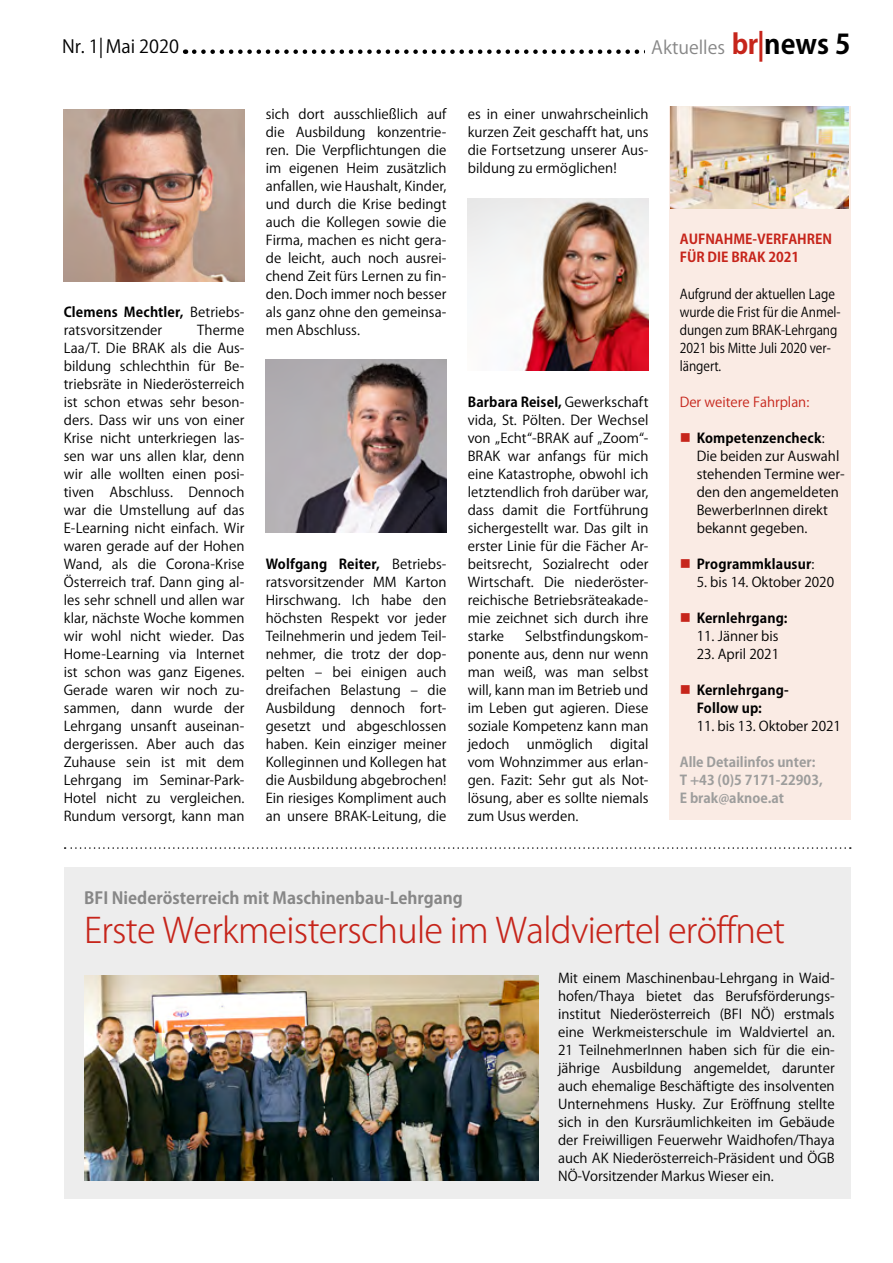
<style>
.page{position:relative;width:893px;height:1263px;background:#fff}
.page>*{position:absolute;margin:0;border:0;box-sizing:border-box;transform-origin:0 0}
.t1{font:300 34.5px "Koz Go Pro";letter-spacing:-.02em;color:#c6251b}
.t2{font:700 27px "Koz Go Pro";color:#000}
.t3{font:18px "Koz Go Pro";color:#000}
.t4{font:18px "Koz Go Pro";color:#878787}
.t5{font:700 16.5px "Koz Go Pro";color:#878787}
.t6{font:13.5px/18px "Koz Go Pro";color:#000;text-align:justify}
.t7{font:13.5px/18px "Koz Go Pro";color:#000;scale:.9 1}
.t8{font:700 13.5px/18px "Koz Go Pro";color:#9d9d9c}
.t9{font:700 13.5px/18px "Koz Go Pro";letter-spacing:.01em;color:#000}
.t10{font:700 13.5px/18px "Koz Go Pro";color:#c6251b}
.t11{font:13.5px "Koz Go Pro";color:#c6251b}
.s1{color:#c6251b}
.s2{font-weight:700}
.s3{font-weight:400}
</style>
<div class="page">
<svg style="left:194px;top:49px;width:451px;height:5px"></svg>
<div style="left:669px;top:106px;width:181px;height:714px;background:#faebe4"></div>
<div style="left:64px;top:867px;width:786px;height:332px;background:#ededed"></div>
<svg style="left:65px;top:847px;width:786px;height:2px"></svg>
<img style="left:84px;top:975px;width:455px;height:205px">
<img style="left:64px;top:109px;width:180px;height:172px">
<img style="left:266px;top:360px;width:180px;height:173px">
<img style="left:468px;top:199px;width:180px;height:172px">
<img style="left:671px;top:106px;width:177px;height:102px">
<h3 class="t3" style="left:62px;top:35px;width:118px">Nr. 1|Mai 2020</h3>
<h2 class="t2" style="left:732px;top:26px;width:120px"><span class="s1">br|</span>news 5</h2>
<h3 class="t4" style="left:651px;top:36px;width:75px">Aktuelles</h3>
<p class="t6" style="left:64px;top:303px;width:182px"><span class="s2">Clemens Mechtler,</span> Betriebs&shy;ratsvorsitzender</p>
<p class="t6" style="left:64px;top:321px;width:182px;text-indent:134px">Therme Laa/T. Die BRAK als die Aus&shy;bildung schlechthin für Be&shy;triebsräte in Niederösterreich ist schon etwas sehr beson&shy;ders. Dass wir uns von einer Krise nicht unterkriegen las&shy;sen war uns allen klar, denn wir alle wollten einen posi&shy;tiven Abschluss. Dennoch war die Umstellung auf das E-Learning nicht einfach. Wir waren gerade auf der Hohen Wand, als die Corona-Krise Österreich traf. Dann ging al&shy;les sehr schnell und allen war klar, nächste Woche kommen wir wohl nicht wieder. Das Home-Learning via Internet ist schon was ganz Eigenes.<br>Gerade waren wir noch zu&shy;sammen, dann wurde der Lehrgang unsanft auseinan&shy;dergerissen. Aber auch das Zuhause sein ist mit dem Lehrgang im Seminar-Park-Hotel nicht zu vergleichen.<br>Rundum versorgt, kann man</p>
<p class="t6" style="left:266px;top:105px;width:182px">sich dort ausschließlich auf die Ausbildung konzentrie&shy;ren. Die Verpflichtungen die im eigenen Heim zusätzlich anfallen, wie Haushalt, Kinder, und durch die Krise bedingt auch die Kollegen sowie die Firma, machen es nicht gera&shy;de leicht, auch noch ausrei&shy;chend Zeit fürs Lernen zu fin&shy;den. Doch immer noch besser als ganz ohne den gemeinsa&shy;men Abschluss.</p>
<p class="t6" style="left:468px;top:105px;width:182px">es in einer unwahrscheinlich kurzen Zeit geschafft hat, uns die Fortsetzung unserer Aus&shy;bildung zu ermöglichen!</p>
<p class="t6" style="left:266px;top:555px;width:182px"><span class="s2">Wolfgang Reiter,</span> Betriebs&shy;ratsvorsitzender MM Karton Hirschwang. Ich habe den höchsten Respekt vor jeder Teilnehmerin und jedem Teil&shy;nehmer, die trotz der dop&shy;pelten – bei einigen auch dreifachen Belastung – die Ausbildung dennoch fort&shy;gesetzt und abgeschlossen haben. Kein einziger meiner Kolleginnen und Kollegen hat die Ausbildung abgebrochen!<br>Ein riesiges Kompliment auch an unsere BRAK-Leitung, die</p>
<p class="t6" style="left:468px;top:393px;width:182px"><span class="s2">Barbara Reisel,</span> Gewerkschaft vida, St. Pölten. Der Wechsel von „Echt“-BRAK auf „Zoom“- BRAK war anfangs für mich eine Katastrophe, obwohl ich letztendlich froh darüber war, dass damit die Fortführung sichergestellt war. Das gilt in erster Linie für die Fächer Ar&shy;beitsrecht, Sozialrecht oder Wirtschaft. Die niederöster&shy;reichische Betriebsräteakade&shy;mie zeichnet sich durch ihre starke</p>
<p class="t6" style="left:468px;top:627px;width:182px;text-indent:57px">Selbstfindungskom&shy;ponente aus, denn nur wenn man weiß, was man selbst will, kann man im Betrieb und im Leben gut agieren. Diese soziale Kompetenz kann man jedoch</p>
<p class="t6" style="left:468px;top:735px;width:182px;text-indent:142px">digital vom Wohnzimmer aus erlan&shy;gen. Fazit: Sehr gut als Not&shy;lösung, aber es sollte niemals zum Usus werden.</p>
<p class="t6" style="left:527px;top:735px;width:67px">unmöglich</p>
<p class="t5" style="left:84px;top:887px;width:380px">BFI Niederösterreich mit Maschinenbau-Lehrgang</p>
<p class="t10" style="left:680px;top:231px;width:154px">AUFNAHME-VERFAHREN<br>FÜR DIE BRAK 2021</p>
<p class="t7" style="left:680px;top:285px;width:180px">Aufgrund der aktuellen Lage wurde die Frist für die Anmel&shy;dungen zum BRAK-Lehrgang<br>2021 bis Mitte Juli 2020 ver&shy;längert.</p>
<p class="t11" style="left:680px;top:393px;width:131px">Der weitere Fahrplan:</p>
<p class="t6" style="left:697px;top:429px;width:149px;text-align:left"><span class="s2">Kompetenzencheck</span>:<br>Die beiden zur Auswahl stehenden Termine wer&shy;den den angemeldeten<br>BewerberInnen direkt bekannt gegeben.</p>
<p class="t9" style="left:697px;top:556px;width:119px">Programmklausur<span class="s3">:</span></p>
<p class="t6" style="left:697px;top:573px;width:139px">5. bis 14. Oktober 2020</p>
<p class="t9" style="left:697px;top:610px;width:92px">Kernlehrgang:</p>
<p class="t6" style="left:697px;top:627px;width:83px">11. Jänner bis</p>
<p class="t6" style="left:697px;top:645px;width:84px">23. April 2021</p>
<p class="t9" style="left:697px;top:682px;width:94px">Kernlehrgang-<br>Follow up:</p>
<p class="t6" style="left:697px;top:717px;width:146px">11. bis 13. Oktober 2021</p>
<p class="t8" style="left:680px;top:754px;width:144px">Alle Detailinfos unter:<br>T +43 (0)5 7171-22903,<br>E brak@aknoe.at</p>
<h1 class="t1" style="left:84px;top:908px;width:702px">Erste Werkmeisterschule im Waldviertel eröffnet</h1>
<p class="t6" style="left:558px;top:969px;width:278px">Mit einem Maschinenbau-Lehrgang in Waid&shy;hofen/Thaya bietet das Berufsförderungs&shy;institut Niederösterreich (BFI NÖ) erstmals eine Werkmeisterschule im Waldviertel an.<br>21 TeilnehmerInnen haben sich für die ein&shy;jährige Ausbildung angemeldet, darunter auch ehemalige Beschäftigte des insolventen Unternehmens Husky. Zur Eröffnung stellte sich in den Kursräumlichkeiten im Gebäude der Freiwilligen Feuerwehr Waidhofen/Thaya auch AK Niederösterreich-Präsident und ÖGB NÖ-Vorsitzender Markus Wieser ein.</p>
</div>
